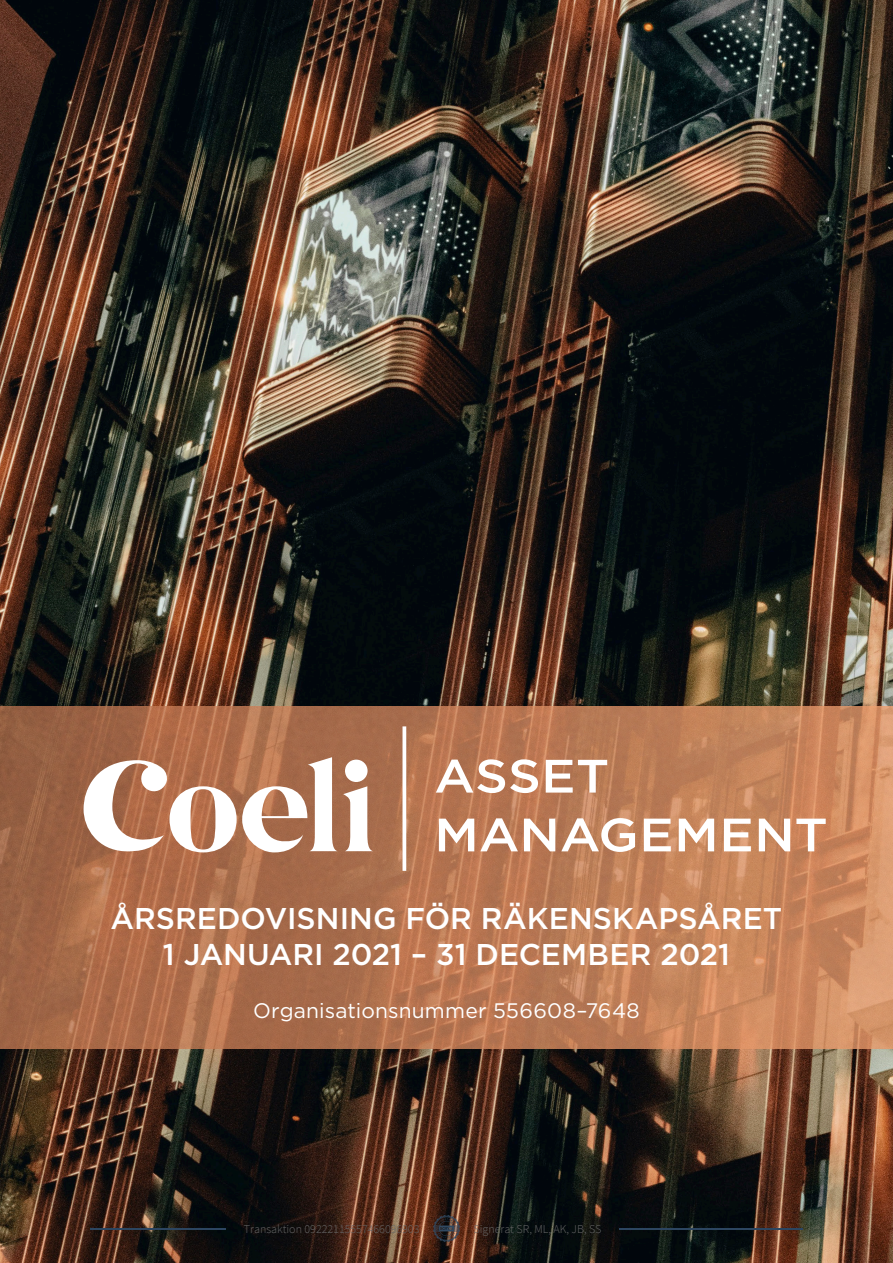
<style>
.page{position:relative;width:893px;height:1263px;background:#fff}
.page>*{position:absolute;margin:0;border:0;box-sizing:border-box;transform-origin:0 0}
.t1{font:500 46.8px/58.8px "Gotham HTF";color:#fff;scale:1.1 1}
.t2{font:500 30px/36px "Gotham HTF";color:#fff;text-align:center}
.t3{font:21px "Gotham HTF";letter-spacing:.01em;color:#fff}
.t4{font:300 12px "Source Sans Pro";color:#666}
</style>
<div class="page">
<img style="left:0;top:0;width:893px;height:1263px">
<img style="left:0;top:706px;width:893px;height:342px">
<svg style="left:84px;top:757px;width:289px;height:95px"></svg>
<svg style="left:402px;top:726px;width:4px;height:145px"></svg>
<svg style="left:433px;top:1215px;width:27px;height:27px"></svg>
<hr style="left:90px;top:1228px;width:136px;height:1px;background:#2c4560">
<hr style="left:620px;top:1228px;width:183px;height:1px;background:#2c4560">
<h1 class="t1" style="left:434px;top:746px;width:359px">ASSET<br>MANAGEMENT</h1>
<p class="t2" style="left:111px;top:899px;width:673px">ÅRSREDOVISNING FÖR RÄKENSKAPSÅRET<br>1 JANUARI 2021 – 31 DECEMBER 2021</p>
<p class="t3" style="left:253px;top:999px;width:388px">Organisationsnummer 556608–7648</p>
<p class="t4" style="left:244px;top:1224px;width:177px">Transaktion 09222115557466096903</p>
<p class="t4" style="left:473px;top:1224px;width:130px">Signerat SR, ML, AK, JB, SS</p>
</div>
